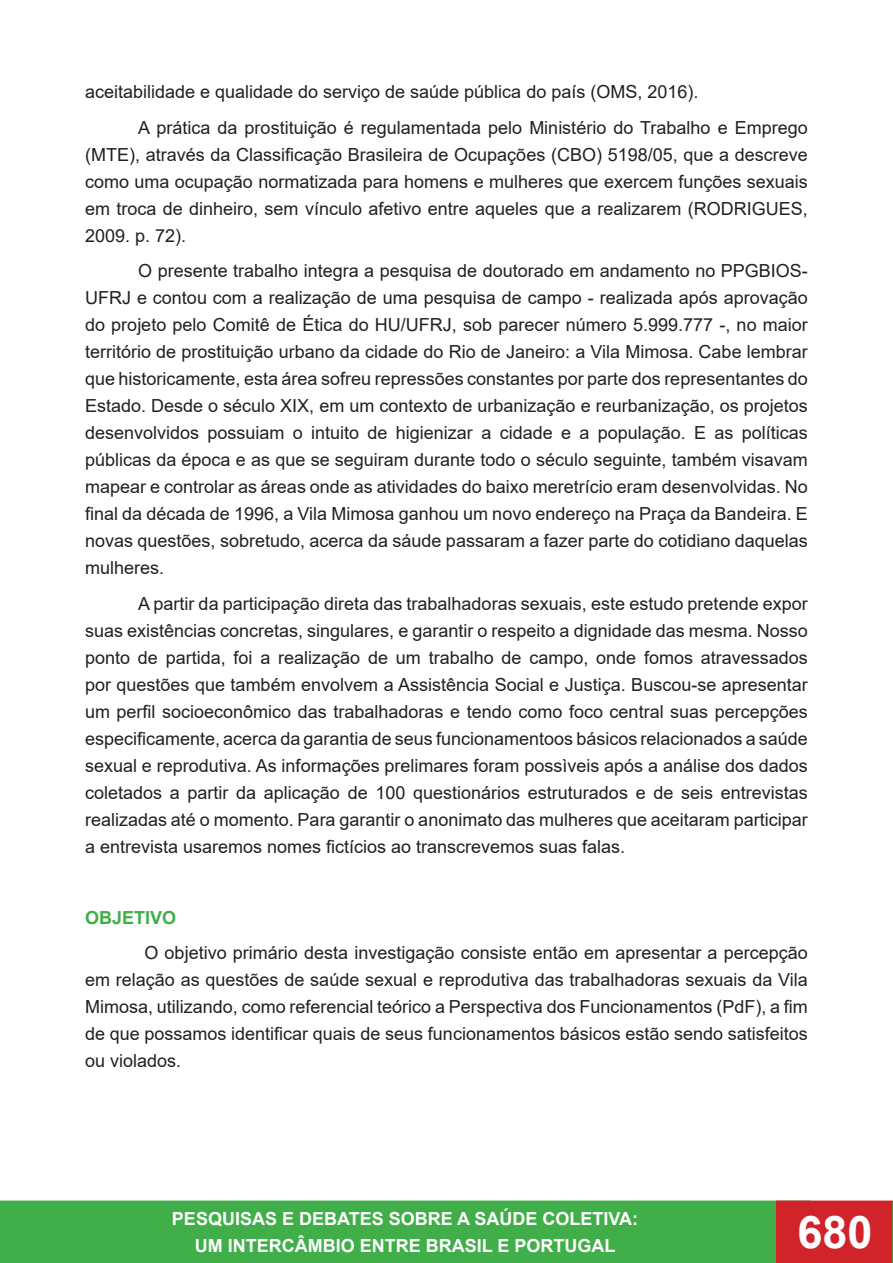
<style>
.page{position:relative;width:893px;height:1263px;background:#fff}
.page>*{position:absolute;margin:0;border:0;box-sizing:border-box;transform-origin:0 0}
.t1{font:700 45px "Arial";color:#fff}
.t2{font:18px/27px "Arial";color:#231f20;text-align:justify}
.t3{font:700 18px/26.5px "Arial";color:#fff;text-align:center}
.t4{font:700 18px "Arial";color:#40ae49}
</style>
<div class="page">
<div style="left:0;top:1201px;width:810px;height:62px;background:#40ae49"></div>
<div style="left:0;top:1200px;width:811px;height:63px;border:2px solid #40ae49"></div>
<div style="left:777px;top:1201px;width:116px;height:61px;background:#d1232a"></div>
<div style="left:776px;top:1200px;width:117px;height:63px;border:2px solid #d1232a"></div>
<svg style="left:892px;top:1202px;width:1px;height:61px"></svg>
<p class="t2" style="left:85px;top:78px;width:615px">aceitabilidade e qualidade do serviço de saúde pública do país (OMS, 2016).</p>
<p class="t2" style="left:85px;top:114px;width:724px;text-indent:53px">A prática da prostituição é regulamentada pelo Ministério do Trabalho e Emprego (MTE), através da Classificação Brasileira de Ocupações (CBO) 5198/05, que a descreve como uma ocupação normatizada para homens e mulheres que exercem funções sexuais em troca de dinheiro, sem vínculo afetivo entre aqueles que a realizarem (RODRIGUES, 2009. p. 72).</p>
<p class="t2" style="left:85px;top:257px;width:724px;text-indent:53px">O presente trabalho integra a pesquisa de doutorado em andamento no PPGBIOS-UFRJ e contou com a realização de uma pesquisa de campo - realizada após aprovação do projeto pelo Comitê de Ética do HU/UFRJ, sob parecer número 5.999.777 -, no maior território de prostituição urbano da cidade do Rio de Janeiro: a Vila Mimosa. Cabe lembrar que historicamente, esta área sofreu repressões constantes por parte dos representantes do Estado. Desde o século XIX, em um contexto de urbanização e reurbanização, os projetos desenvolvidos possuiam o intuito de higienizar a cidade e a população. E as políticas públicas da época e as que se seguiram durante todo o século seguinte, também visavam mapear e controlar as áreas onde as atividades do baixo meretrício eram desenvolvidas. No final da década de 1996, a Vila Mimosa ganhou um novo endereço na Praça da Bandeira. E novas questões, sobretudo, acerca da sáude passaram a fazer parte do cotidiano daquelas mulheres.</p>
<p class="t2" style="left:85px;top:590px;width:724px;text-indent:53px">A partir da participação direta das trabalhadoras sexuais, este estudo pretende expor suas existências concretas, singulares, e garantir o respeito a dignidade das mesma. Nosso ponto de partida, foi a realização de um trabalho de campo, onde fomos atravessados por questões que também envolvem a Assistência Social e Justiça. Buscou-se apresentar um perfil socioeconômico das trabalhadoras e tendo como foco central suas percepções especificamente, acerca da garantia de seus funcionamentoos básicos relacionados a saúde sexual e reprodutiva. As informações prelimares foram possìveis após a análise dos dados coletados a partir da aplicação de 100 questionários estruturados e de seis entrevistas realizadas até o momento. Para garantir o anonimato das mulheres que aceitaram participar a entrevista usaremos nomes fictícios ao transcrevemos suas falas.</p>
<p class="t4" style="left:85px;top:905px;width:93px">OBJETIVO</p>
<p class="t2" style="left:85px;top:939px;width:724px;text-indent:59px">O objetivo primário desta investigação consiste então em apresentar a percepção em relação as questões de saúde sexual e reprodutiva das trabalhadoras sexuais da Vila Mimosa, utilizando, como referencial teórico a Perspectiva dos Funcionamentos (PdF), a fim de que possamos identificar quais de seus funcionamentos básicos estão sendo satisfeitos ou violados.</p>
<p class="t3" style="left:172px;top:1206px;width:468px">PESQUISAS E DEBATES SOBRE A SAÚDE COLETIVA:<br>UM INTERCÂMBIO ENTRE BRASIL E PORTUGAL</p>
<h1 class="t1" style="left:797px;top:1200px;width:77px">680</h1>
</div>
